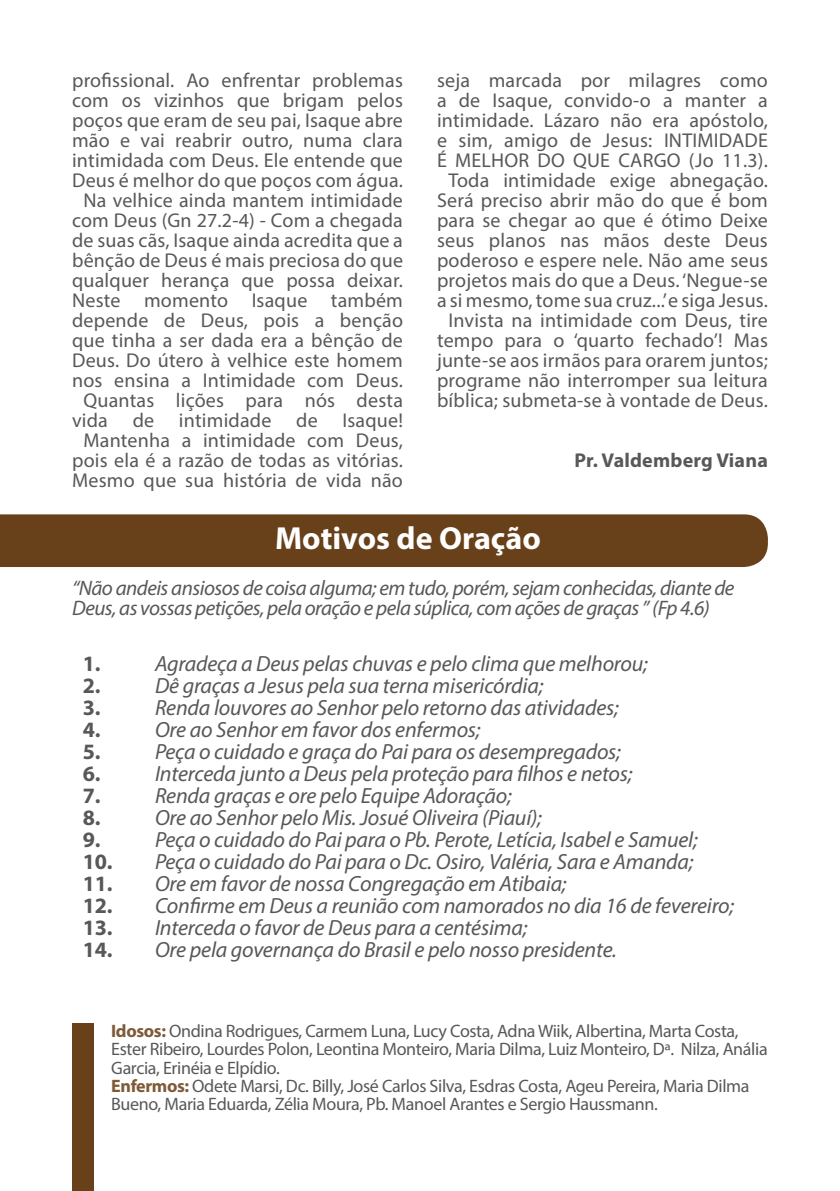
<style>
.page{position:relative;width:840px;height:1191px;background:#fff}
.page>*{position:absolute;margin:0;border:0;box-sizing:border-box;transform-origin:0 0}
.t1{font:700 32px "Myriad Pro";color:#fff}
.t2{font:italic 22px "Myriad Pro";letter-spacing:-.01em;color:#57585a}
.t3{font:700 22px "Myriad Pro";color:#57585a}
.t4{font:italic 21px/20px "Myriad Pro";letter-spacing:-.025em;color:#57585a}
.t5{font:20px/20px "Myriad Pro";letter-spacing:.01em;color:#57585a;text-align:center}
.t6{font:700 20px "Myriad Pro";letter-spacing:.01em;color:#57585a}
.t7{font:18px/18px "Myriad Pro";letter-spacing:-.02em;color:#57585a}
.s1{font-weight:700;font-style:normal}
.s2{font-weight:700;color:#7f5a38}
</style>
<div class="page">
<div style="left:0;top:514px;width:767px;height:53px;background:#68401a"></div>
<div style="left:72px;top:1024px;width:22px;height:167px;background:#68401a"></div>
<p class="t5" style="left:72px;top:70px;width:332px;text-align:justify">profissional. Ao enfrentar problemas com os vizinhos que brigam pelos poços que eram de seu pai, Isaque abre mão e vai reabrir outro, numa clara intimidada com Deus. Ele entende que Deus é melhor do que poços com água.</p>
<p class="t5" style="left:72px;top:190px;width:332px">Na velhice ainda mantem intimidade com Deus (Gn 27.2-4) - Com a chegada de suas cãs, Isaque ainda acredita que a bênção de Deus é mais preciosa do que qualquer herança que possa deixar.<br>Neste momento Isaque também depende de Deus, pois a benção que tinha a ser dada era a bênção de Deus. Do útero à velhice este homem nos ensina a Intimidade com Deus.</p>
<p class="t5" style="left:72px;top:390px;width:332px">Quantas lições para nós desta vida de intimidade de Isaque!</p>
<p class="t5" style="left:72px;top:430px;width:332px">Mantenha a intimidade com Deus, pois ela é a razão de todas as vitórias.<br>Mesmo que sua história de vida não</p>
<p class="t5" style="left:437px;top:70px;width:332px;text-align:justify">seja marcada por milagres como a de Isaque, convido-o a manter a intimidade. Lázaro não era apóstolo, e sim, amigo de Jesus: INTIMIDADE É MELHOR DO QUE CARGO (Jo 11.3).</p>
<p class="t5" style="left:437px;top:170px;width:332px">Toda intimidade exige abnegação.<br>Será preciso abrir mão do que é bom para se chegar ao que é ótimo Deixe seus planos nas mãos deste Deus poderoso e espere nele. Não ame seus projetos mais do que a Deus. ‘Negue-se a si mesmo, tome sua cruz...’ e siga Jesus.</p>
<p class="t5" style="left:437px;top:310px;width:332px">Invista na intimidade com Deus, tire tempo para o ‘quarto fechado’! Mas junte-se aos irmãos para orarem juntos; programe não interromper sua leitura bíblica; submeta-se à vontade de Deus.</p>
<p class="t6" style="left:574px;top:447px;width:195px">Pr. Valdemberg Viana</p>
<p class="t1" style="left:275px;top:517px;width:267px">Motivos de Oração</p>
<p class="t4" style="left:72px;top:578px;width:663px">“Não andeis ansiosos de coisa alguma; em tudo, porém, sejam conhecidas, diante de<br>Deus, as vossas petições, pela oração e pela súplica, com ações de graças ” (Fp 4.6)</p>
<p class="t3" style="left:83px;top:649px;width:19px">1.</p>
<p class="t2" style="left:155px;top:649px;width:494px">Agradeça a Deus pelas chuvas e pelo clima que melhorou;</p>
<p class="t3" style="left:83px;top:671px;width:19px">2.</p>
<p class="t2" style="left:155px;top:671px;width:389px">Dê graças a Jesus pela sua terna misericórdia;</p>
<p class="t3" style="left:83px;top:693px;width:19px">3.</p>
<p class="t2" style="left:155px;top:693px;width:465px">Renda louvores ao Senhor pelo retorno das atividades;</p>
<p class="t3" style="left:83px;top:715px;width:19px">4.</p>
<p class="t2" style="left:155px;top:715px;width:327px">Ore ao Senhor em favor dos enfermos;</p>
<p class="t3" style="left:83px;top:737px;width:19px">5.</p>
<p class="t2" style="left:155px;top:737px;width:467px">Peça o cuidado e graça do Pai para os desempregados;</p>
<p class="t3" style="left:83px;top:759px;width:19px">6.</p>
<p class="t2" style="left:155px;top:759px;width:479px">Interceda junto a Deus pela proteção para filhos e netos;</p>
<p class="t3" style="left:83px;top:781px;width:19px">7.</p>
<p class="t2" style="left:155px;top:781px;width:358px">Renda graças e ore pelo Equipe Adoração;</p>
<p class="t3" style="left:83px;top:803px;width:19px">8.</p>
<p class="t2" style="left:155px;top:803px;width:388px">Ore ao Senhor pelo Mis. Josué Oliveira (Piauí);</p>
<p class="t3" style="left:83px;top:825px;width:19px">9.</p>
<p class="t2" style="left:155px;top:825px;width:544px">Peça o cuidado do Pai para o Pb. Perote, Letícia, Isabel e Samuel;</p>
<p class="t2" style="left:83px;top:847px;width:611px"><span class="s1">10.</span> Peça o cuidado do Pai para o Dc. Osiro, Valéria, Sara e Amanda;</p>
<p class="t2" style="left:83px;top:869px;width:485px"><span class="s1">11.</span> Ore em favor de nossa Congregação em Atibaia;</p>
<p class="t2" style="left:83px;top:891px;width:652px"><span class="s1">12.</span> Confirme em Deus a reunião com namorados no dia 16 de fevereiro;</p>
<p class="t2" style="left:83px;top:913px;width:445px"><span class="s1">13.</span> Interceda o favor de Deus para a centésima;</p>
<p class="t2" style="left:83px;top:935px;width:535px"><span class="s1">14.</span> Ore pela governança do Brasil e pelo nosso presidente.</p>
<p class="t7" style="left:111px;top:1022px;width:657px"><span class="s2">Idosos:</span> Ondina Rodrigues, Carmem Luna, Lucy Costa, Adna Wiik, Albertina, Marta Costa,<br>Ester Ribeiro, Lourdes Polon, Leontina Monteiro, Maria Dilma, Luiz Monteiro, Dª. Nilza, Anália<br>Garcia, Erinéia e Elpídio.</p>
<p class="t7" style="left:111px;top:1076px;width:639px"><span class="s2">Enfermos:</span> Odete Marsi, Dc. Billy, José Carlos Silva, Esdras Costa, Ageu Pereira, Maria Dilma<br>Bueno, Maria Eduarda, Zélia Moura, Pb. Manoel Arantes e Sergio Haussmann.</p>
</div>
